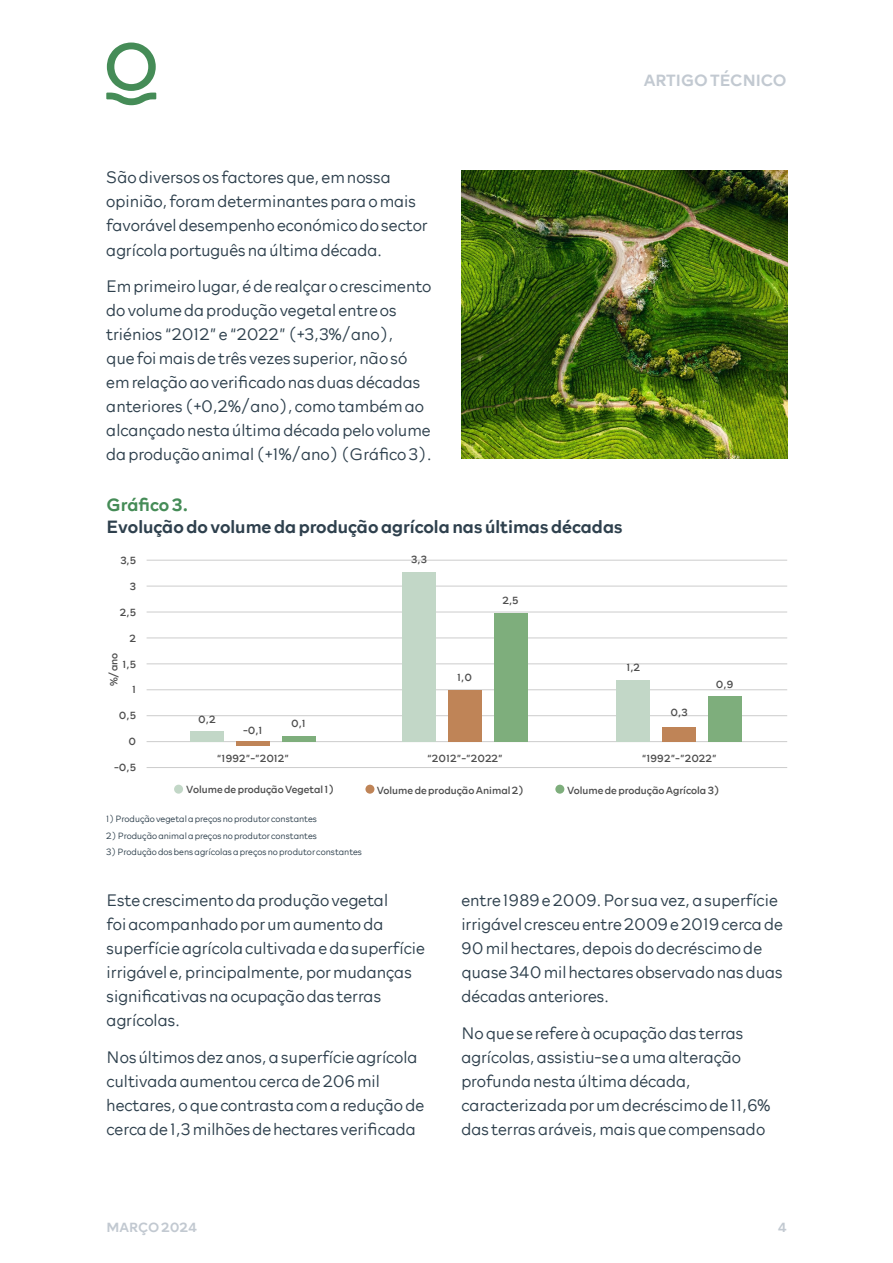
<style>
.page{position:relative;width:893px;height:1263px;background:#fff}
.page>*{position:absolute;margin:0;border:0;box-sizing:border-box;transform-origin:0 0}
.t1{font:500 18px "Rockford Sans";color:#2e404d}
.t2{font:500 18px "Rockford Sans";letter-spacing:-.005em;color:#458c57}
.t3{font:200 16.5px/24px "Rockford Sans";color:#2e404d}
.t4{font:500 16.5px "Rockford Sans";color:#c2c9d1}
.t5{font:500 13.5px "Rockford Sans";color:#c2c9d1}
.t6{font:10.5px "Rockford Sans";color:#4d4d4d}
.t7{font:200 9px "Rockford Sans";color:#2e404d}
</style>
<div class="page">
<svg style="left:106px;top:43px;width:50px;height:62px"></svg>
<hr style="left:147px;top:560px;width:640px;height:1px;background:#ccc">
<hr style="left:147px;top:586px;width:640px;height:1px;background:#ccc">
<hr style="left:147px;top:612px;width:640px;height:1px;background:#ccc">
<hr style="left:147px;top:637px;width:640px;height:1px;background:#ccc">
<hr style="left:147px;top:663px;width:640px;height:1px;background:#ccc">
<hr style="left:147px;top:689px;width:640px;height:1px;background:#ccc">
<hr style="left:147px;top:715px;width:640px;height:1px;background:#ccc">
<hr style="left:147px;top:741px;width:640px;height:1px;background:#ccc">
<hr style="left:147px;top:767px;width:640px;height:1px;background:#ccc">
<div style="left:282px;top:736px;width:33px;height:6px;background:#7eae7c"></div>
<hr style="left:236px;top:742px;width:34px;height:4px;background:#bf8457">
<div style="left:190px;top:731px;width:34px;height:11px;background:#c2d7c7"></div>
<div style="left:494px;top:613px;width:33px;height:129px;background:#7eae7c"></div>
<div style="left:448px;top:690px;width:34px;height:52px;background:#bf8457"></div>
<div style="left:402px;top:572px;width:34px;height:170px;background:#c2d7c7"></div>
<div style="left:708px;top:696px;width:34px;height:46px;background:#7eae7c"></div>
<div style="left:662px;top:727px;width:34px;height:15px;background:#bf8457"></div>
<div style="left:616px;top:680px;width:34px;height:62px;background:#c2d7c7"></div>
<div style="left:174px;top:785px;width:9px;height:9px;background:#c2d7c7;border-radius:50%"></div>
<div style="left:365px;top:785px;width:9px;height:9px;background:#bf8457;border-radius:50%"></div>
<div style="left:555px;top:785px;width:9px;height:9px;background:#7eae7c;border-radius:50%"></div>
<img style="left:461px;top:170px;width:326px;height:289px">
<p class="t4" style="left:644px;top:68px;width:144px">ARTIGO TÉCNICO</p>
<p class="t3" style="left:106px;top:165px;width:323px">São diversos os factores que, em nossa opinião, foram determinantes para o mais favorável desempenho económico do sector agrícola português na última década.</p>
<p class="t3" style="left:106px;top:273px;width:327px">Em primeiro lugar, é de realçar o crescimento do volume da produção vegetal entre os triénios “2012” e “2022” (+3,3%/ano),<br>que foi mais de três vezes superior, não só em relação ao verificado nas duas décadas anteriores (+0,2%/ano), como também ao alcançado nesta última década pelo volume da produção animal (+1%/ano) (Gráfico 3).</p>
<p class="t2" style="left:107px;top:492px;width:83px">Gráfico 3.</p>
<p class="t1" style="left:107px;top:513px;width:517px">Evolução do volume da produção agrícola nas últimas décadas</p>
<p class="t6" style="left:120px;top:553px;width:17px">3,5</p>
<p class="t6" style="left:130px;top:579px;width:8px">3</p>
<p class="t6" style="left:120px;top:604px;width:18px">2,5</p>
<p class="t6" style="left:130px;top:630px;width:8px">2</p>
<p class="t6" style="left:123px;top:656px;width:15px">1,5</p>
<p class="t6" style="left:132px;top:682px;width:6px">1</p>
<p class="t6" style="left:119px;top:708px;width:19px">0,5</p>
<p class="t6" style="left:129px;top:733px;width:9px">0</p>
<p class="t6" style="left:114px;top:759px;width:24px">-0,5</p>
<p class="t6" style="left:106px;top:686px;width:35px;rotate:-90deg">%/ano</p>
<p class="t6" style="left:198px;top:711px;width:19px">0,2</p>
<p class="t6" style="left:243px;top:723px;width:21px">-0,1</p>
<p class="t6" style="left:291px;top:716px;width:16px">0,1</p>
<p class="t6" style="left:217px;top:750px;width:74px">“1992”-”2012”</p>
<p class="t6" style="left:411px;top:551px;width:17px">3,3</p>
<p class="t6" style="left:457px;top:670px;width:16px">1,0</p>
<p class="t6" style="left:502px;top:592px;width:18px">2,5</p>
<p class="t6" style="left:427px;top:750px;width:77px">“2012”-”2022”</p>
<p class="t6" style="left:626px;top:660px;width:15px">1,2</p>
<p class="t6" style="left:670px;top:705px;width:19px">0,3</p>
<p class="t6" style="left:716px;top:676px;width:19px">0,9</p>
<p class="t6" style="left:642px;top:750px;width:76px">“1992”-”2022”</p>
<p class="t6" style="left:186px;top:781px;width:149px">Volume de produção Vegetal 1)</p>
<p class="t6" style="left:377px;top:782px;width:149px">Volume de produção Animal 2)</p>
<p class="t6" style="left:567px;top:782px;width:154px">Volume de produção Agrícola 3)</p>
<p class="t7" style="left:106px;top:812px;width:212px">1) Produção vegetal a preços no produtor constantes</p>
<p class="t7" style="left:106px;top:829px;width:212px">2) Produção animal a preços no produtor constantes</p>
<p class="t7" style="left:106px;top:845px;width:257px">3) Produção dos bens agrícolas a preços no produtor constantes</p>
<p class="t3" style="left:107px;top:887px;width:320px">Este crescimento da produção vegetal<br>foi acompanhado por um aumento da superfície agrícola cultivada e da superfície irrigável e, principalmente, por mudanças significativas na ocupação das terras agrícolas.</p>
<p class="t3" style="left:107px;top:1044px;width:319px">Nos últimos dez anos, a superfície agrícola cultivada aumentou cerca de 206 mil hectares, o que contrasta com a redução de cerca de 1,3 milhões de hectares verificada</p>
<p class="t3" style="left:461px;top:887px;width:323px">entre 1989 e 2009. Por sua vez, a superfície irrigável cresceu entre 2009 e 2019 cerca de 90 mil hectares, depois do decréscimo de quase 340 mil hectares observado nas duas décadas anteriores.</p>
<p class="t3" style="left:461px;top:1020px;width:310px">No que se refere à ocupação das terras agrícolas, assistiu-se a uma alteração profunda nesta última década, caracterizada por um decréscimo de 11,6% das terras aráveis, mais que compensado</p>
<p class="t5" style="left:107px;top:1217px;width:92px">MARÇO 2024</p>
<p class="t5" style="left:778px;top:1217px;width:10px">4</p>
</div>
